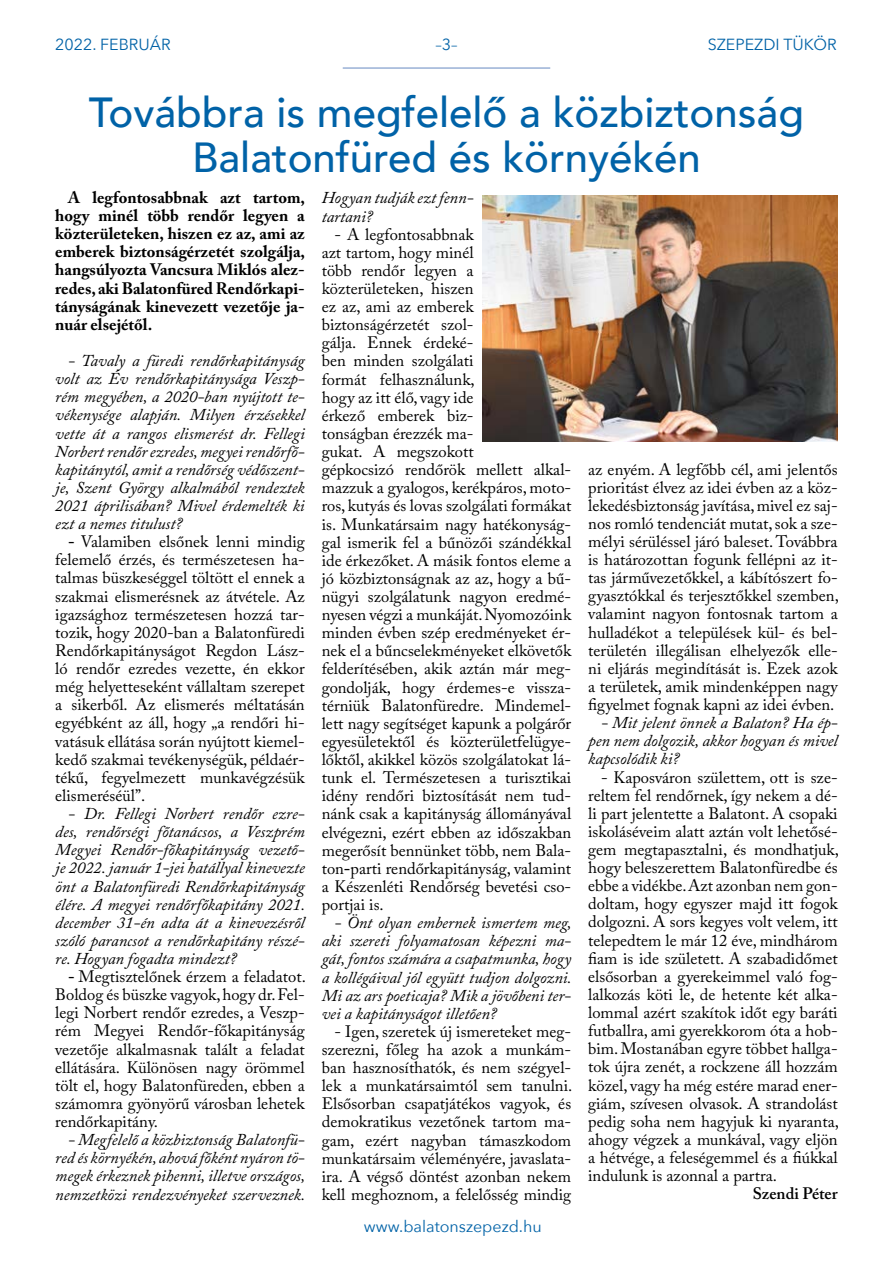
<style>
.page{position:relative;width:893px;height:1263px;background:#fff}
.page>*{position:absolute;margin:0;border:0;box-sizing:border-box;transform-origin:0 0}
.t1{font:500 42px/45px "Avenir";color:#0062a7;text-align:center}
.t2{font:16.5px/18.1px "Adobe Caslon Pro";color:#000;text-align:justify}
.t3{font:italic 16.5px/18.1px "Adobe Caslon Pro";color:#000;text-align:justify}
.t4{font:700 16.5px/18.1px "Adobe Caslon Pro";color:#000;text-align:justify}
.t5{font:600 16.5px "Adobe Caslon Pro";color:#000}
.t6{font:16.05px "Avenir Next";color:#0062a7}
.s1{font-weight:700}
</style>
<div class="page">
<hr style="left:343px;top:68px;width:207px;height:1px;background:#668ac2">
<img style="left:482px;top:196px;width:356px;height:245px">
<p class="t6" style="left:55px;top:31px;width:117px">2022. FEBRUÁR</p>
<p class="t6" style="left:435px;top:31px;width:24px">–3–</p>
<p class="t6" style="left:708px;top:31px;width:131px">SZEPEZDI TÜKÖR</p>
<h1 class="t1" style="left:89px;top:88px;width:717px">Továbbra is megfelelő a közbiztonság<br>Balatonfüred és környékén</h1>
<p class="t4" style="left:55px;top:188px;width:251px;text-indent:13px">A legfontosabbnak azt tartom, hogy minél több rendőr legyen a közterületeken, hiszen ez az, ami az emberek biztonságérzetét szolgálja, hangsúlyozta Vancsura Miklós alez&shy;redes, aki Balatonfüred Rendőrkapi&shy;tányságának kinevezett vezetője ja&shy;nuár elsejétől.</p>
<p class="t3" style="left:55px;top:351px;width:251px;text-indent:13px">- Tavaly a füredi rendőrkapitányság volt az Év rendőrkapitánysága Veszp&shy;rém megyében, a 2020-ban nyújtott te&shy;vékenysége alapján. Milyen érzésekkel vette át a rangos elismerést dr. Fellegi Norbert rendőr ezredes, megyei rendőrfő&shy;kapitánytól, amit a rendőrség védőszent&shy;je, Szent György alkalmából rendeztek 2021 áprilisában? Mivel érdemelték ki ezt a nemes titulust?</p>
<p class="t2" style="left:55px;top:532px;width:251px;text-indent:13px"><span class="s1">-</span> Valamiben elsőnek lenni mindig felemelő érzés, és természetesen ha&shy;talmas büszkeséggel töltött el ennek a szakmai elismerésnek az átvétele. Az igazsághoz természetesen hozzá tar&shy;tozik, hogy 2020-ban a Balatonfüredi Rendőrkapitányságot Regdon Lász&shy;ló rendőr ezredes vezette, én ekkor még helyetteseként vállaltam szerepet a sikerből. Az elismerés méltatásán egyébként az áll, hogy „a rendőri hi&shy;vatásuk ellátása során nyújtott kiemel&shy;kedő szakmai tevékenységük, példaér&shy;tékű, fegyelmezett munkavégzésük elismeréséül”.</p>
<p class="t3" style="left:55px;top:804px;width:251px;text-indent:13px">- Dr. Fellegi Norbert rendőr ezre&shy;des, rendőrségi főtanácsos, a Veszprém Megyei Rendőr-főkapitányság vezető&shy;je 2022. január 1-jei hatállyal kinevezte önt a Balatonfüredi Rendőrkapitányság élére. A megyei rendőrfőkapitány 2021. december 31-én adta át a kinevezésről szóló parancsot a rendőrkapitány részé&shy;re. Hogyan fogadta mindezt?</p>
<p class="t2" style="left:55px;top:967px;width:252px;text-indent:13px"><span class="s1">-</span> Megtisztelőnek érzem a feladatot.<br>Boldog és büszke vagyok, hogy dr. Fel&shy;legi Norbert rendőr ezredes, a Veszp&shy;rém Megyei Rendőr-főkapitányság vezetője alkalmasnak talált a feladat ellátására. Különösen nagy örömmel tölt el, hogy Balatonfüreden, ebben a számomra gyönyörű városban lehetek rendőrkapitány.</p>
<p class="t3" style="left:55px;top:1130px;width:251px;text-indent:13px">- Megfelelő a közbiztonság Balatonfü&shy;red és környékén, ahová főként nyáron tö&shy;megek érkeznek pihenni, illetve országos, nemzetközi rendezvényeket szerveznek.</p>
<p class="t3" style="left:322px;top:189px;width:153px">Hogyan tudják ezt fenn&shy;tartani?</p>
<p class="t2" style="left:322px;top:225px;width:251px;text-align:left;text-indent:13px">- A legfontosabbnak<br>azt tartom, hogy minél<br>több rendőr legyen a közterületeken, hiszen<br>ez az, ami az emberek biztonságérzetét szol-<br>gálja. Ennek érdeké-<br>ben minden szolgálati<br>formát felhasználunk,<br>hogy az itt élő, vagy ide<br>érkező emberek biz-<br>tonságban érezzék ma-<br>gukat. A megszokott<br>gépkocsizó rendőrök mellett alkal&shy;mazzuk a gyalogos, kerékpáros, moto&shy;ros, kutyás és lovas szolgálati formákat is. Munkatársaim nagy hatékonyság&shy;gal ismerik fel a bűnözői szándékkal ide érkezőket. A másik fontos eleme a jó közbiztonságnak az az, hogy a bű&shy;nügyi szolgálatunk nagyon eredmé&shy;nyesen végzi a munkáját. Nyomozóink minden évben szép eredményeket ér&shy;nek el a bűncselekményeket elkövetők felderítésében, akik aztán már meg&shy;gondolják, hogy érdemes-e vissza&shy;térniük Balatonfüredre. Mindemel&shy;lett nagy segítséget kapunk a polgárőr egyesületektől és közterületfelügye&shy;lőktől, akikkel közös szolgálatokat lá&shy;tunk el. Természetesen a turisztikai idény rendőri biztosítását nem tud&shy;nánk csak a kapitányság állományával elvégezni, ezért ebben az időszakban megerősít bennünket több, nem Bala&shy;ton<span class="s1">-</span>parti rendőrkapitányság, valamint a Készenléti Rendőrség bevetési cso&shy;portjai is.</p>
<p class="t3" style="left:322px;top:913px;width:251px;text-indent:13px">- Önt olyan embernek ismertem meg, aki szereti folyamatosan képezni ma&shy;gát, fontos számára a csapatmunka, hogy a kollégáival jól együtt tudjon dolgozni.<br>Mi az ars poeticaja? Mik a jövőbeni ter&shy;vei a kapitányságot illetően?</p>
<p class="t2" style="left:322px;top:1022px;width:252px;text-indent:13px">- Igen, szeretek új ismereteket meg&shy;szerezni, főleg ha azok a munkám&shy;ban hasznosíthatók, és nem szégyel&shy;lek a munkatársaimtól sem tanulni.<br>Elsősorban csapatjátékos vagyok, és demokratikus vezetőnek tartom ma&shy;gam, ezért nagyban támaszkodom munkatársaim véleményére, javaslata&shy;ira. A végső döntést azonban nekem kell meghoznom, a felelősség mindig</p>
<p class="t2" style="left:588px;top:460px;width:252px">az enyém. A legfőbb cél, ami jelentős prioritást élvez az idei évben az a köz&shy;lekedésbiztonság javítása, mivel ez saj&shy;nos romló tendenciát mutat, sok a sze&shy;mélyi sérüléssel járó baleset. Továbbra is határozottan fogunk fellépni az it&shy;tas járművezetőkkel, a kábítószert fo&shy;gyasztókkal és terjesztőkkel szemben, valamint nagyon fontosnak tartom a hulladékot a települések kül- és bel&shy;területén illegálisan elhelyezők elle&shy;ni eljárás megindítását is. Ezek azok a területek, amik mindenképpen nagy figyelmet fognak kapni az idei évben.</p>
<p class="t3" style="left:588px;top:713px;width:251px;text-indent:13px">- Mit jelent önnek a Balaton? Ha ép&shy;pen nem dolgozik, akkor hogyan és mivel kapcsolódik ki?</p>
<p class="t2" style="left:588px;top:768px;width:252px;text-indent:13px">- Kaposváron születtem, ott is sze&shy;reltem fel rendőrnek, így nekem a dé&shy;li part jelentette a Balatont. A csopaki iskoláséveim alatt aztán volt lehetősé&shy;gem megtapasztalni, és mondhatjuk, hogy beleszerettem Balatonfüredbe és ebbe a vidékbe. Azt azonban nem gon&shy;doltam, hogy egyszer majd itt fogok dolgozni. A sors kegyes volt velem, itt telepedtem le már 12 éve, mindhárom fiam is ide született. A szabadidőmet elsősorban a gyerekeimmel való fog&shy;lalkozás köti le, de hetente két alka&shy;lommal azért szakítok időt egy baráti futballra, ami gyerekkorom óta a hob&shy;bim. Mostanában egyre többet hallga&shy;tok újra zenét, a rockzene áll hozzám közel, vagy ha még estére marad ener&shy;giám, szívesen olvasok. A strandolást pedig soha nem hagyjuk ki nyaranta, ahogy végzek a munkával, vagy eljön a hétvége, a feleségemmel és a fiúkkal indulunk is azonnal a partra.</p>
<p class="t5" style="left:753px;top:1184px;width:86px">Szendi Péter</p>
<p class="t6" style="left:364px;top:1213px;width:179px">www.balatonszepezd.hu</p>
</div>
